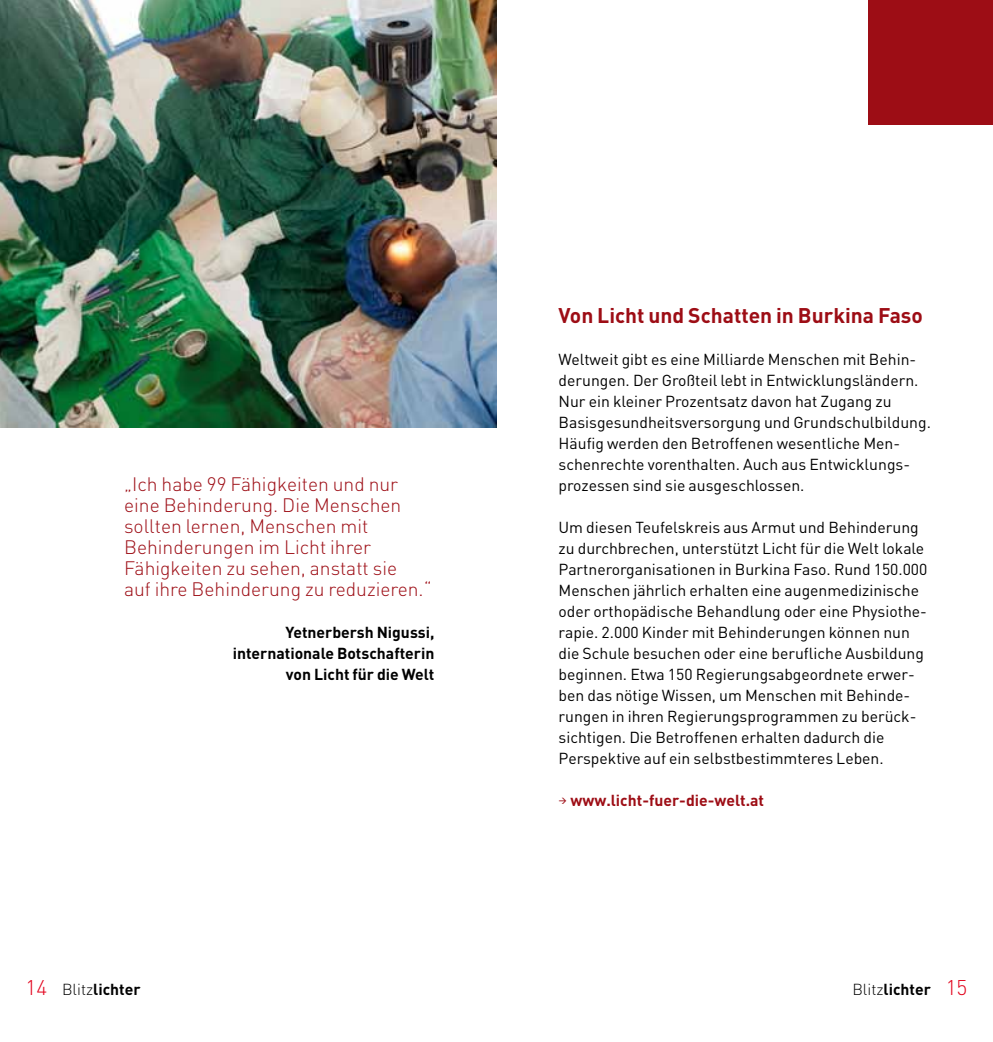
<style>
.page{position:relative;width:993px;height:1042px;background:#fff}
.page>*{position:absolute;margin:0;border:0;box-sizing:border-box;transform-origin:0 0}
.t1{font:700 21px "DIN Pro";color:#9d0d15}
.t2{font:300 19.25px/21px "DIN Pro";color:#9d0d15}
.t3{font:15.75px/21px "DIN Pro";color:#000}
.t4{font:700 15.75px/21px "DIN Pro";color:#000;text-align:right}
.t5{font:700 15.75px "DIN Pro";color:#9d0d15}
.s1{font-weight:300;font-size:21px;color:#e2001a}
.s2{font-weight:300}
</style>
<div class="page">
<div style="left:868px;top:0;width:124px;height:124px;background:#9d0d15"></div>
<img style="left:0;top:0;width:496px;height:428px">
<p class="t2" style="left:124px;top:472px;width:309px">„Ich habe 99 Fähigkeiten und nur eine Behinderung. Die Menschen sollten lernen, Menschen mit<br>Behinderungen im Licht ihrer<br>Fähigkeiten zu sehen, anstatt sie<br>auf ihre Behinderung zu reduzieren.“</p>
<p class="t4" style="left:233px;top:621px;width:203px">Yetnerbersh Nigussi, internationale Botschafterin von Licht für die Welt</p>
<h1 class="t1" style="left:558px;top:301px;width:366px">Von Licht und Schatten in Burkina Faso</h1>
<p class="t3" style="left:558px;top:348px;width:374px">Weltweit gibt es eine Milliarde Menschen mit Behin&shy;derungen. Der Großteil lebt in Entwicklungsländern.<br>Nur ein kleiner Prozentsatz davon hat Zugang zu Basisgesundheitsversorgung und Grundschulbildung.<br>Häufig werden den Betroffenen wesentliche Men&shy;schenrechte vorenthalten. Auch aus Entwicklungs&shy;prozessen sind sie ausgeschlossen.</p>
<p class="t3" style="left:558px;top:516px;width:370px">Um diesen Teufelskreis aus Armut und Behinderung zu durchbrechen, unterstützt Licht für die Welt lokale Partnerorganisationen in Burkina Faso. Rund 150.000<br>Menschen jährlich erhalten eine augenmedizinische oder orthopädische Behandlung oder eine Physiothe&shy;rapie. 2.000 Kinder mit Behinderungen können nun die Schule besuchen oder eine berufliche Ausbildung beginnen. Etwa 150 Regierungsabgeordnete erwer&shy;ben das nötige Wissen, um Menschen mit Behinde&shy;rungen in ihren Regierungsprogrammen zu berück&shy;sichtigen. Die Betroffenen erhalten dadurch die Perspektive auf ein selbstbestimmteres Leben.</p>
<p class="t5" style="left:558px;top:789px;width:207px">→ www.licht-fuer-die-welt.at</p>
<p class="t4" style="left:26px;top:978px;width:116px"><span class="s1">14</span> <span class="s2">Blitz</span>lichter</p>
<p class="t4" style="left:852px;top:978px;width:116px"><span class="s2">Blitz</span>lichter <span class="s1">15</span></p>
</div>
